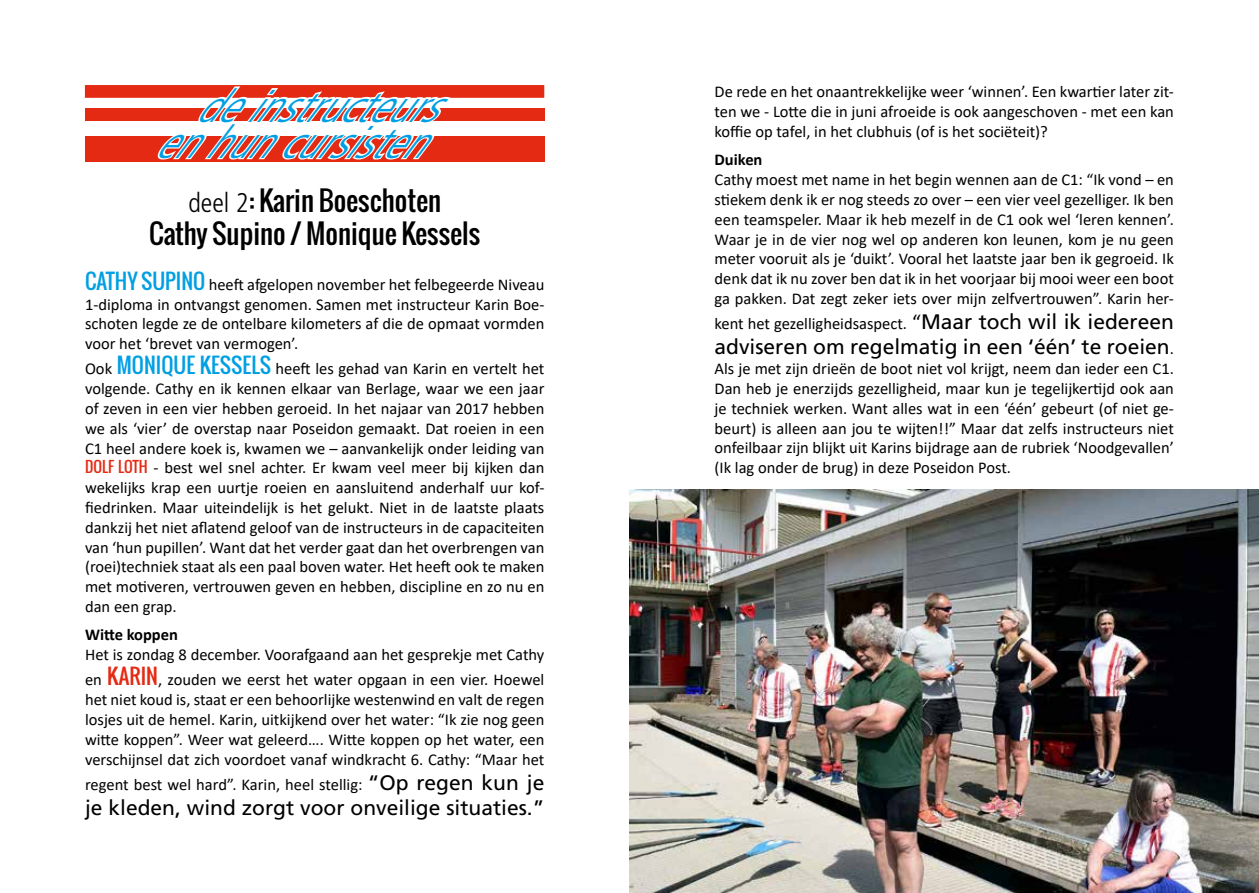
<style>
.page{position:relative;width:1259px;height:893px;background:#fff}
.page>*{position:absolute;margin:0;border:0;box-sizing:border-box;transform-origin:0 0}
.t1{font:italic 300 condensed 45px/36px "Frutiger LT Std";color:#009fe3;text-align:right}
.t2{font:27px/32.4px "Oswald";color:#000;text-align:center}
.t3{font:21px "Frutiger LT Std";color:#000}
.t4{font:16.5px/19.8px "Calibri";color:#000;text-align:justify}
.t5{font:700 16.5px "Calibri";color:#000}
.s1{font-family:"Frutiger LT Std";font-weight:300;font-stretch:condensed}
.s2{font-family:"Oswald";font-size:21px;color:#009fe3}
.s3{font-family:"Oswald";font-size:15px;color:#e52a13}
.s4{font-family:"Oswald";font-size:21px;color:#e52a13}
.s5{font-family:"Frutiger LT Std";font-size:21px}
.s6{font-size:21px}
.s7{font-family:"Calibri";font-size:16.5px}
</style>
<div class="page">
<div style="left:85px;top:85px;width:459px;height:13px;background:#e52a13;border:2px solid #e52a13"></div>
<div style="left:86px;top:108px;width:459px;height:13px;background:#e52a13"></div>
<div style="left:86px;top:136px;width:459px;height:26px;background:#e52a13"></div>
<svg style="left:150px;top:85px;width:305px;height:75px"></svg>
<img style="left:629px;top:489px;width:630px;height:404px">
<h1 class="t1" style="left:153px;top:89px;width:322px">deinstructeurs enhuncursisten</h1>
<h2 class="t2" style="left:149px;top:184px;width:332px"><span class="s1">deel 2</span>: Karin Boeschoten<br>Cathy Supino / Monique Kessels</h2>
<p class="t4" style="left:85px;top:274px;width:461px"><span class="s2">CATHY SUPINO</span> heeft afgelopen november het felbegeerde Niveau 1-diploma in ontvangst genomen. Samen met instructeur Karin Boe&shy;schoten legde ze de ontelbare kilometers af die de opmaat vormden voor het ‘brevet van vermogen’.</p>
<p class="t4" style="left:85px;top:359px;width:461px">Ook <span class="s2">MONIQUE KESSELS</span> heeft les gehad van Karin en vertelt het volgende. Cathy en ik kennen elkaar van Berlage, waar we een jaar of zeven in een vier hebben geroeid. In het najaar van 2017 hebben we als ‘vier’ de overstap naar Poseidon gemaakt. Dat roeien in een C1 heel andere koek is, kwamen we – aanvankelijk onder leiding van <span class="s3">DOLF LOTH</span> - best wel snel achter. Er kwam veel meer bij kijken dan wekelijks krap een uurtje roeien en aansluitend anderhalf uur kof&shy;fiedrinken. Maar uiteindelijk is het gelukt. Niet in de laatste plaats dankzij het niet aflatend geloof van de instructeurs in de capaciteiten van ‘hun pupillen’. Want dat het verder gaat dan het overbrengen van (roei)techniek staat als een paal boven water. Het heeft ook te maken met motiveren, vertrouwen geven en hebben, discipline en zo nu en dan een grap.</p>
<p class="t5" style="left:85px;top:623px;width:94px">Witte koppen</p>
<p class="t4" style="left:85px;top:642px;width:461px;line-height:25.2px">Het is zondag 8 december. Voorafgaand aan het gesprekje met Cathy en <span class="s4">KARIN</span>, zouden we eerst het water opgaan in een vier. Hoewel</p>
<p class="t4" style="left:85px;top:689px;width:461px">het niet koud is, staat er een behoorlijke westenwind en valt de regen losjes uit de hemel. Karin, uitkijkend over het water: “Ik zie nog geen witte koppen”. Weer wat geleerd…. Witte koppen op het water, een verschijnsel dat zich voordoet vanaf windkracht 6. Cathy: “Maar het</p>
<p class="t4" style="left:85px;top:774px;width:461px">regent best wel hard”. Karin, heel stellig: <span class="s5">“Op regen kun je</span></p>
<p class="t3" style="left:85px;top:795px;width:461px">je kleden, wind zorgt voor onveilige situaties.”</p>
<p class="t4" style="left:714px;top:82px;width:461px">De rede en het onaantrekkelijke weer ‘winnen’. Een kwartier later zit&shy;ten we - Lotte die in juni afroeide is ook aangeschoven - met een kan koffie op tafel, in het clubhuis (of is het sociëteit)?</p>
<p class="t5" style="left:714px;top:148px;width:49px">Duiken</p>
<p class="t4" style="left:714px;top:169px;width:461px">Cathy moest met name in het begin wennen aan de C1: “Ik vond – en stiekem denk ik er nog steeds zo over – een vier veel gezelliger. Ik ben een teamspeler. Maar ik heb mezelf in de C1 ook wel ‘leren kennen’.<br>Waar je in de vier nog wel op anderen kon leunen, kom je nu geen meter vooruit als je ‘duikt’. Vooral het laatste jaar ben ik gegroeid. Ik denk dat ik nu zover ben dat ik in het voorjaar bij mooi weer een boot ga pakken. Dat zegt zeker iets over mijn zelfvertrouwen”. Karin her-</p>
<p class="t4" style="left:714px;top:313px;width:461px">kent het gezelligheidsaspect. <span class="s6">“</span><span class="s5">Maar toch wil ik iedereen</span></p>
<p class="t3" style="left:714px;top:335px;width:461px">adviseren om regelmatig in een ‘één’ te roeien<span class="s7">.</span></p>
<p class="t4" style="left:714px;top:358px;width:461px">Als je met zijn drieën de boot niet vol krijgt, neem dan ieder een C1.<br>Dan heb je enerzijds gezelligheid, maar kun je tegelijkertijd ook aan je techniek werken. Want alles wat in een ‘één’ gebeurt (of niet ge&shy;beurt) is alleen aan jou te wijten!!” Maar dat zelfs instructeurs niet onfeilbaar zijn blijkt uit Karins bijdrage aan de rubriek ‘Noodgevallen’ (Ik lag onder de brug) in deze Poseidon Post.</p>
</div>
